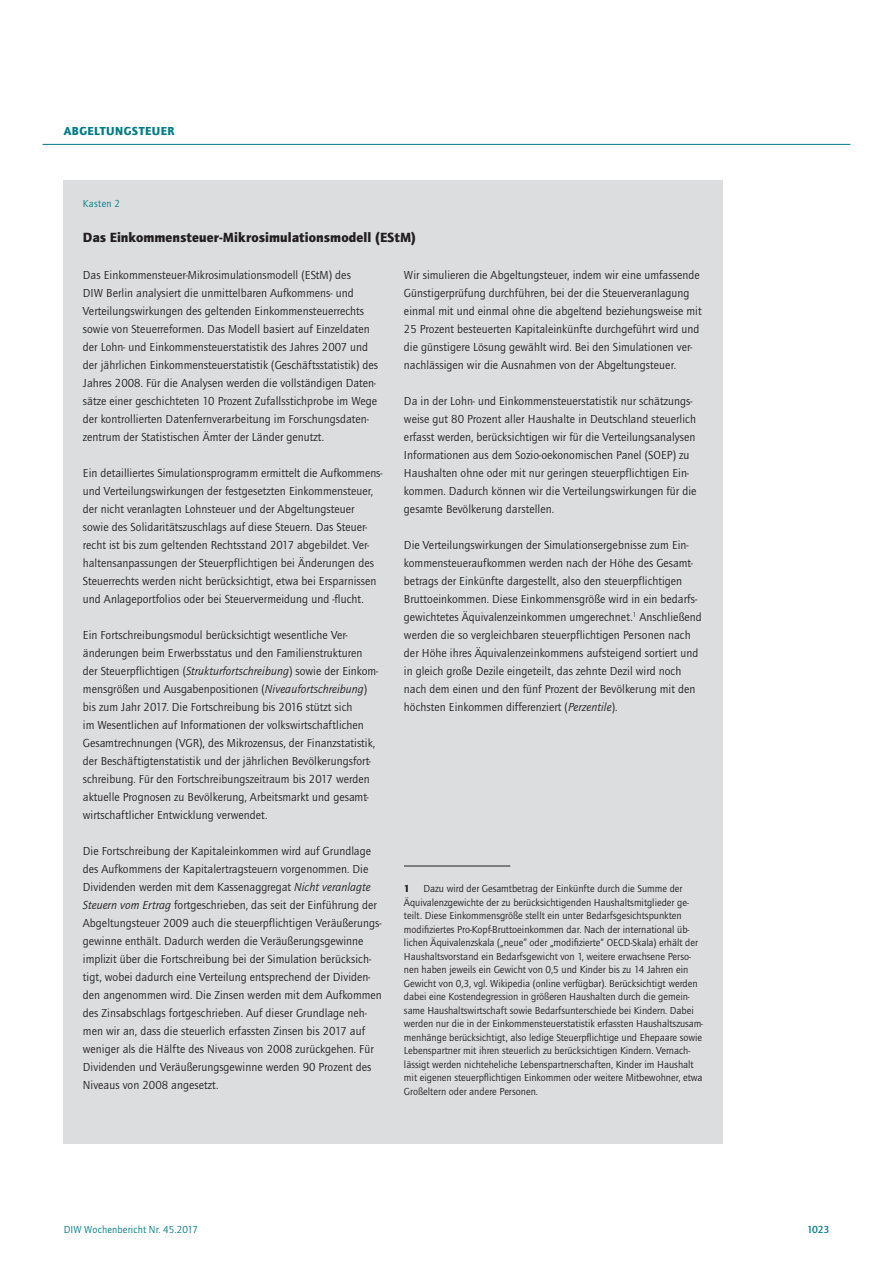
<style>
.page{position:relative;width:893px;height:1263px;background:#fff}
.page>*{position:absolute;margin:0;border:0;box-sizing:border-box;transform-origin:0 0}
.t1{font:900 13.8px "Quay Sans ITC Std";letter-spacing:.005em;color:#231f20}
.t2{font:12px/18px "Quay Sans ITC Std";letter-spacing:.005em;color:#231f20}
.t3{font:900 12px "Quay Sans ITC Std";color:#007b85}
.t4{font:10.5px/13.5px "Quay Sans ITC Std";color:#231f20}
.t5{font:10.5px "Quay Sans ITC Std";letter-spacing:.015em;color:#007b85}
.t6{font:500 10.5px "Quay Sans ITC Std";color:#007b85}
.t7{font:900 10.5px "Quay Sans ITC Std";color:#231f20}
.s1{font-style:italic}
</style>
<div class="page">
<hr style="left:43px;top:144px;width:807px;height:1px;background:#007b85">
<div style="left:64px;top:1017px;width:659px;height:126px;background:#dcdddf"></div>
<div style="left:64px;top:180px;width:659px;height:936px;background:#dcdddf"></div>
<hr style="left:404px;top:866px;width:106px;height:1px;background:#231f20">
<p class="t3" style="left:64px;top:123px;width:17px">Abgeltungsteuer</p>
<p class="t5" style="left:83px;top:197px;width:38px">Kasten 2</p>
<p class="t1" style="left:83px;top:229px;width:335px">Das Einkommensteuer-Mikrosimulationsmodell (EStM)</p>
<p class="t2" style="left:83px;top:266px;width:297px">Das Einkommensteuer-Mikrosimulationsmodell (EStM) des<br>DIW Berlin analysiert die unmittelbaren Aufkommens- und Verteilungswirkungen des geltenden Einkommensteuerrechts sowie von Steuerreformen. Das Modell basiert auf Einzeldaten der Lohn- und Einkommensteuerstatistik des Jahres 2007 und der jährlichen Einkommensteuerstatistik (Geschäftsstatistik) des Jahres 2008. Für die Analysen werden die vollständigen Daten&shy;sätze einer geschichteten 10 Prozent Zufallsstichprobe im Wege der kontrollierten Datenfernverarbeitung im Forschungsdaten&shy;zentrum der Statistischen Ämter der Länder genutzt.</p>
<p class="t2" style="left:83px;top:464px;width:301px">Ein detailliertes Simulationsprogramm ermittelt die Aufkommens&shy;und Verteilungswirkungen der festgesetzten Einkommensteuer, der nicht veranlagten Lohnsteuer und der Abgeltungsteuer sowie des Solidaritätszuschlags auf diese Steuern. Das Steuer&shy;recht ist bis zum geltenden Rechtsstand 2017 abgebildet. Ver&shy;haltensanpassungen der Steuerpflichtigen bei Änderungen des Steuerrechts werden nicht berücksichtigt, etwa bei Ersparnissen und Anlageportfolios oder bei Steuervermeidung und -flucht.</p>
<p class="t2" style="left:83px;top:626px;width:297px">Ein Fortschreibungsmodul berücksichtigt wesentliche Ver&shy;änderungen beim Erwerbsstatus und den Familienstrukturen der Steuerpflichtigen (<span class="s1">Strukturfortschreibung</span>) sowie der Einkom&shy;mensgrößen und Ausgabenpositionen (<span class="s1">Niveaufortschreibung</span>) bis zum Jahr 2017. Die Fortschreibung bis 2016 stützt sich<br>im Wesentlichen auf Informationen der volkswirtschaftlichen Gesamtrechnungen (VGR), des Mikrozensus, der Finanzstatistik, der Beschäftigtenstatistik und der jährlichen Bevölkerungsfort&shy;schreibung. Für den Fortschreibungszeitraum bis 2017 werden aktuelle Prognosen zu Bevölkerung, Arbeitsmarkt und gesamt&shy;wirtschaftlicher Entwicklung verwendet.</p>
<p class="t2" style="left:83px;top:842px;width:300px">Die Fortschreibung der Kapitaleinkommen wird auf Grundlage des Aufkommens der Kapitalertragsteuern vorgenommen. Die Dividenden werden mit dem Kassenaggregat <span class="s1">Nicht veranlagte Steuern vom Ertrag</span> fortgeschrieben, das seit der Einführung der Abgeltungsteuer 2009 auch die steuerpflichtigen Veräußerungs&shy;gewinne enthält. Dadurch werden die Veräußerungsgewinne implizit über die Fortschreibung bei der Simulation berücksich&shy;tigt, wobei dadurch eine Verteilung entsprechend der Dividen&shy;den angenommen wird. Die Zinsen werden mit dem Aufkommen des Zinsabschlags fortgeschrieben. Auf dieser Grundlage neh&shy;men wir an, dass die steuerlich erfassten Zinsen bis 2017 auf weniger als die Hälfte des Niveaus von 2008 zurückgehen. Für Dividenden und Veräußerungsgewinne werden 90 Prozent des Niveaus von 2008 angesetzt.</p>
<p class="t2" style="left:404px;top:266px;width:299px">Wir simulieren die Abgeltungsteuer, indem wir eine umfassende Günstigerprüfung durchführen, bei der die Steuerveranlagung einmal mit und einmal ohne die abgeltend beziehungsweise mit 25 Prozent besteuerten Kapitaleinkünfte durchgeführt wird und die günstigere Lösung gewählt wird. Bei den Simulationen ver&shy;nachlässigen wir die Ausnahmen von der Abgeltungsteuer.</p>
<p class="t2" style="left:404px;top:392px;width:294px">Da in der Lohn- und Einkommensteuerstatistik nur schätzungs&shy;weise gut 80 Prozent aller Haushalte in Deutschland steuerlich erfasst werden, berücksichtigen wir für die Verteilungsanalysen Informationen aus dem Sozio-oekonomischen Panel (SOEP) zu Haushalten ohne oder mit nur geringen steuerpflichtigen Ein&shy;kommen. Dadurch können wir die Verteilungswirkungen für die gesamte Bevölkerung darstellen.</p>
<p class="t2" style="left:404px;top:536px;width:299px">Die Verteilungswirkungen der Simulationsergebnisse zum Ein&shy;kommensteueraufkommen werden nach der Höhe des Gesamt&shy;betrags der Einkünfte dargestellt, also den steuerpflichtigen Bruttoeinkommen. Diese Einkommensgröße wird in ein bedarfs&shy;gewichtetes Äquivalenzeinkommen umgerechnet.<sup>1</sup> Anschließend werden die so vergleichbaren steuerpflichtigen Personen nach der Höhe ihres Äquivalenzeinkommens aufsteigend sortiert und in gleich große Dezile eingeteilt, das zehnte Dezil wird noch nach dem einen und den fünf Prozent der Bevölkerung mit den höchsten Einkommen differenziert (<span class="s1">Perzentile</span>).</p>
<p class="t4" style="left:404px;top:882px;width:301px;text-indent:19px">Dazu wird der Gesamtbetrag der Einkünfte durch die Summe der Äquivalenzgewichte der zu berücksichtigenden Haushaltsmitglieder ge&shy;teilt. Diese Einkommensgröße stellt ein unter Bedarfsgesichtspunkten modifiziertes Pro-Kopf-Bruttoeinkommen dar. Nach der international üb&shy;lichen Äquivalenzskala („neue“ oder „modifizierte“ OECD-Skala) erhält der Haushaltsvorstand ein Bedarfsgewicht von 1, weitere erwachsene Perso&shy;nen haben jeweils ein Gewicht von 0,5 und Kinder bis zu 14 Jahren ein Gewicht von 0,3, vgl. Wikipedia (online verfügbar). Berücksichtigt werden dabei eine Kostendegression in größeren Haushalten durch die gemein&shy;same Haushaltswirtschaft sowie Bedarfsunterschiede bei Kindern. Dabei werden nur die in der Einkommensteuerstatistik erfassten Haushaltszusam&shy;menhänge berücksichtigt, also ledige Steuerpflichtige und Ehepaare sowie Lebenspartner mit ihren steuerlich zu berücksichtigen Kindern. Vernach&shy;lässigt werden nichteheliche Lebenspartnerschaften, Kinder im Haushalt mit eigenen steuerpflichtigen Einkommen oder weitere Mitbewohner, etwa Großeltern oder andere Personen.</p>
<p class="t7" style="left:404px;top:882px;width:8px">1</p>
<p class="t5" style="left:64px;top:1223px;width:136px">DIW Wochenbericht Nr. 45.2017</p>
<p class="t6" style="left:807px;top:1223px;width:24px">1023</p>
</div>
